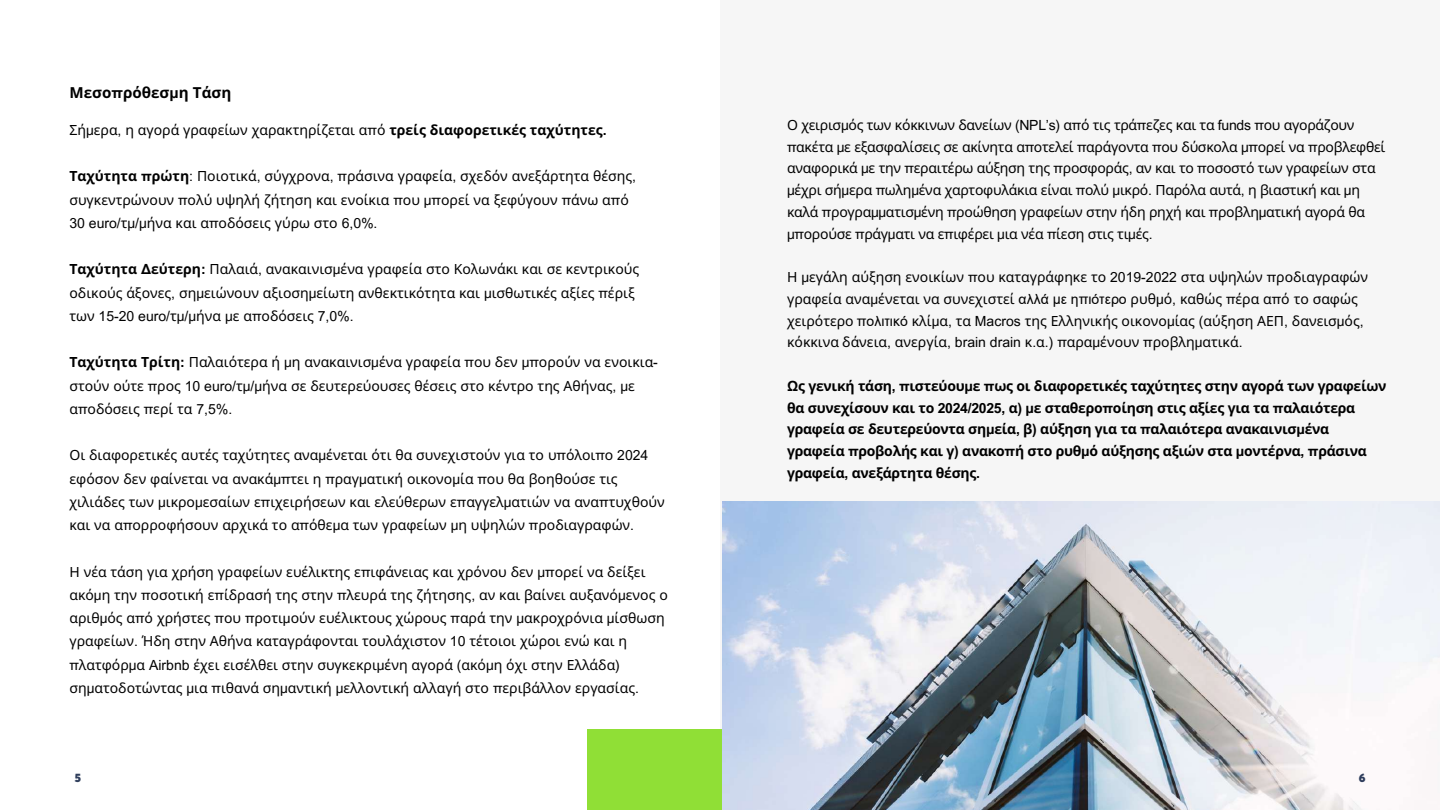
<style>
.page{position:relative;width:1440px;height:810px;background:#fff}
.page>*{position:absolute;margin:0;border:0;box-sizing:border-box;transform-origin:0 0}
.t1{font:700 15.2px "Noto Sans";color:#000}
.t2{font:14px/23.3px "Noto Sans";color:#000}
.t3{font:14px/21.8px "Noto Sans";letter-spacing:-.02em;color:#000}
.t4{font:700 14px/21.8px "Noto Sans";letter-spacing:-.02em;color:#000}
.t5{font:14px "Arial MT Pro";color:#000}
.t6{font:900 12px "Averta Std";color:#2f3e5c}
.t7{font:900 12px "Averta Std";color:#2d3c5b}
.s1{font-family:"Arial MT Pro"}
.s2{font-weight:700}
.s3{font-family:"Arial MT Pro";font-weight:700}
.s4{font-family:"Noto Sans"}
.s5{font-family:"Arial"}
</style>
<div class="page">
<div style="left:720px;top:0;width:720px;height:810px;background:#f6f6f6"></div>
<div style="left:588px;top:729px;width:135px;height:81px;background:#90df36"></div>
<img style="left:723px;top:501px;width:717px;height:309px">
<p class="t1" style="left:69px;top:81px;width:163px">Μεσο<span class="s1">π</span>ρόθεσ<span class="s1">μ</span>η Τάση</p>
<p class="t2" style="left:69px;top:118px;width:539px">Σή<span class="s1">μ</span>ερα<span class="s1">,</span> η αγορά γραφείων χαρακτηρίζεται α<span class="s1">π</span>ό <span class="s2">τρείς διαφορετικές ταχύτητες</span><span class="s3">.</span></p>
<p class="t2" style="left:69px;top:164px;width:568px"><span class="s2">Ταχύτητα</span> <span class="s3">π</span><span class="s2">ρώτη</span><span class="s1">:</span> Ποιοτικά<span class="s1">,</span> σύγχρονα<span class="s1">, π</span>ράσινα γραφεία<span class="s1">,</span> σχεδόν ανεξάρτητα θέσης<span class="s1">, </span>συγκεντρώνουν <span class="s1">π</span>ολύ υψηλή ζήτηση και ενοίκια <span class="s1">π</span>ου <span class="s1">μπ</span>ορεί να ξεφύγουν <span class="s1">π</span>άνω α<span class="s1">π</span>ό<br><span class="s1">30 euro/</span>τ<span class="s1">μ/μ</span>ήνα και α<span class="s1">π</span>οδόσεις γύρω στο <span class="s1">6,0%.</span></p>
<p class="t2" style="left:69px;top:257px;width:571px"><span class="s2">Ταχύτητα</span> <span class="s3">Δ</span><span class="s2">εύτερη</span><span class="s3">:</span> Παλαιά<span class="s1">,</span> ανακαινισ<span class="s1">μ</span>ένα γραφεία στο Κολωνάκι και σε κεντρικούς οδικούς άξονες<span class="s1">,</span> ση<span class="s1">μ</span>ειώνουν αξιοση<span class="s1">μ</span>είωτη ανθεκτικότητα και <span class="s1">μ</span>ισθωτικές αξίες <span class="s1">π</span>έριξ</p>
<p class="t5" style="left:69px;top:311px;width:286px"><span class="s4">των</span> 15-20 euro/<span class="s4">τ</span>μ/μ<span class="s4">ήνα</span> μ<span class="s4">ε α</span>π<span class="s4">οδόσεις</span> 7,0%.</p>
<p class="t2" style="left:69px;top:350px;width:590px"><span class="s2">Ταχύτητα Τρίτη</span><span class="s3">:</span> Παλαιότερα ή <span class="s1">μ</span>η ανακαινισ<span class="s1">μ</span>ένα γραφεία <span class="s1">π</span>ου δεν <span class="s1">μπ</span>ορούν να ενοικια&shy;στούν ούτε <span class="s1">π</span>ρος <span class="s1">10 euro/</span>τ<span class="s1">μ/μ</span>ήνα σε δευτερεύουσες θέσεις στο κέντρο της Αθήνας<span class="s1">, μ</span>ε α<span class="s1">π</span>οδόσεις <span class="s1">π</span>ερί τα <span class="s1">7,5%.</span></p>
<p class="t2" style="left:69px;top:443px;width:597px">Οι διαφορετικές αυτές ταχύτητες ανα<span class="s1">μ</span>ένεται ότι θα συνεχιστούν για το υ<span class="s1">π</span>όλοι<span class="s1">π</span>ο <span class="s1">2024 </span>εφόσον δεν φαίνεται να ανακά<span class="s1">μπ</span>τει η <span class="s1">π</span>ραγ<span class="s1">μ</span>ατική οικονο<span class="s1">μ</span>ία <span class="s1">π</span>ου θα βοηθούσε τις χιλιάδες των <span class="s1">μ</span>ικρο<span class="s1">μ</span>εσαίων ε<span class="s1">π</span>ιχειρήσεων και ελεύθερων ε<span class="s1">π</span>αγγελ<span class="s1">μ</span>ατιών να ανα<span class="s1">π</span>τυχθούν και να α<span class="s1">π</span>ορροφήσουν αρχικά το α<span class="s1">π</span>όθε<span class="s1">μ</span>α των γραφείων <span class="s1">μ</span>η υψηλών <span class="s1">π</span>ροδιαγραφών<span class="s1">.</span></p>
<p class="t2" style="left:69px;top:560px;width:600px">Η νέα τάση για χρήση γραφείων ευέλικτης ε<span class="s1">π</span>ιφάνειας και χρόνου δεν <span class="s1">μπ</span>ορεί να δείξει ακό<span class="s1">μ</span>η την <span class="s1">π</span>οσοτική ε<span class="s1">π</span>ίδρασή της στην <span class="s1">π</span>λευρά της ζήτησης<span class="s1">,</span> αν και βαίνει αυξανό<span class="s1">μ</span>ενος ο αριθ<span class="s1">μ</span>ός α<span class="s1">π</span>ό χρήστες <span class="s1">π</span>ου <span class="s1">π</span>ροτι<span class="s1">μ</span>ούν ευέλικτους χώρους <span class="s1">π</span>αρά την <span class="s1">μ</span>ακροχρόνια <span class="s1">μ</span>ίσθωση γραφείων<span class="s1">.</span> Ήδη στην Αθήνα καταγράφονται τουλάχιστον <span class="s1">10</span> τέτοιοι χώροι ενώ και η <span class="s1">π</span>λατφόρ<span class="s1">μ</span>α <span class="s1">Airbnb</span> έχει εισέλθει στην συγκεκρι<span class="s1">μ</span>ένη αγορά <span class="s1">(</span>ακό<span class="s1">μ</span>η όχι στην Ελλάδα<span class="s1">) </span>ση<span class="s1">μ</span>ατοδοτώντας <span class="s1">μ</span>ια <span class="s1">π</span>ιθανά ση<span class="s1">μ</span>αντική <span class="s1">μ</span>ελλοντική αλλαγή στο <span class="s1">π</span>εριβάλλον εργασίας<span class="s1">.</span></p>
<p class="t3" style="left:787px;top:113px;width:600px">Ο χειρισ<span class="s1">μ</span>ός των κόκκινων δανείων <span class="s1">(NPL’s)</span> α<span class="s1">π</span>ό τις τρά<span class="s1">π</span>εζες και τα <span class="s1">funds π</span>ου αγοράζουν <span class="s1">π</span>ακέτα <span class="s1">μ</span>ε εξασφαλίσεις σε ακίνητα α<span class="s1">π</span>οτελεί <span class="s1">π</span>αράγοντα <span class="s1">π</span>ου δύσκολα <span class="s1">μπ</span>ορεί να <span class="s1">π</span>ροβλεφθεί αναφορικά <span class="s1">μ</span>ε την <span class="s1">π</span>εραιτέρω αύξηση της <span class="s1">π</span>ροσφοράς<span class="s1">,</span> αν και το <span class="s1">π</span>οσοστό των γραφείων στα <span class="s1">μ</span>έχρι σή<span class="s1">μ</span>ερα <span class="s1">π</span>ωλη<span class="s1">μ</span>ένα χαρτοφυλάκια είναι <span class="s1">π</span>ολύ <span class="s1">μ</span>ικρό<span class="s1">.</span> Παρόλα αυτά<span class="s1">,</span> η βιαστική και <span class="s1">μ</span>η καλά <span class="s1">π</span>ρογρα<span class="s1">μμ</span>ατισ<span class="s1">μ</span>ένη <span class="s1">π</span>ροώθηση γραφείων στην ήδη ρηχή και <span class="s1">π</span>ροβλη<span class="s1">μ</span>ατική αγορά θα <span class="s1">μπ</span>ορούσε <span class="s1">π</span>ράγ<span class="s1">μ</span>ατι να ε<span class="s1">π</span>ιφέρει <span class="s1">μ</span>ια νέα <span class="s1">π</span>ίεση στις τι<span class="s1">μ</span>ές<span class="s1">.</span></p>
<p class="t2" style="left:787px;top:266px;width:583px;line-height:21.8px">Η <span class="s1">μ</span>εγάλη αύξηση ενοικίων <span class="s1">π</span>ου καταγράφηκε το <span class="s1">2019-2022</span> στα υψηλών <span class="s1">π</span>ροδιαγραφών γραφεία ανα<span class="s1">μ</span>ένεται να συνεχιστεί <span class="s5">αλλά με ηπιότερο</span> ρυθ<span class="s1">μ</span>ό<span class="s5">,</span> καθώς <span class="s1">π</span>έρα α<span class="s1">π</span>ό το σαφώς χειρότερο <span class="s5">πολιτικό</span> κλί<span class="s1">μ</span>α<span class="s1">,</span> τα <span class="s1">Macros</span> της Ελληνικής οικονο<span class="s1">μ</span>ίας <span class="s1">(</span>αύξηση ΑΕΠ<span class="s1">,</span> δανεισ<span class="s1">μ</span>ός<span class="s1">, </span>κόκκινα δάνεια<span class="s1">,</span> ανεργία<span class="s1">, brain drain</span> κ<span class="s1">.</span>α<span class="s1">.) π</span>αρα<span class="s1">μ</span>ένουν <span class="s1">π</span>ροβλη<span class="s1">μ</span>ατικά<span class="s1">.</span></p>
<p class="t4" style="left:787px;top:374px;width:601px"><span class="s1">Ω</span>ς γενική τάση<span class="s1">, π</span>ιστεύου<span class="s1">μ</span>ε <span class="s1">π</span>ως οι διαφορετικές ταχύτητες στην αγορά των γραφείων θα συνεχίσουν και το <span class="s1">2024/2025,</span> α<span class="s1">) μ</span>ε σταθερο<span class="s1">π</span>οίηση στις αξίες για τα <span class="s1">π</span>αλαιότερα γραφεία σε δευτερεύοντα ση<span class="s1">μ</span>εία<span class="s1">,</span> β<span class="s1">)</span> αύξηση για τα <span class="s1">π</span>αλαιότερα ανακαινισ<span class="s1">μ</span>ένα γραφεία <span class="s1">π</span>ροβολής και γ<span class="s1">)</span> ανακο<span class="s1">π</span>ή στο ρυθ<span class="s1">μ</span>ό αύξησης αξιών στα <span class="s1">μ</span>οντέρνα<span class="s1">, π</span>ράσινα γραφεία<span class="s1">,</span> ανεξάρτητα θέσης<span class="s1">.</span></p>
<p class="t6" style="left:75px;top:770px;width:8px">5</p>
<p class="t7" style="left:1359px;top:770px;width:8px">6</p>
</div>
